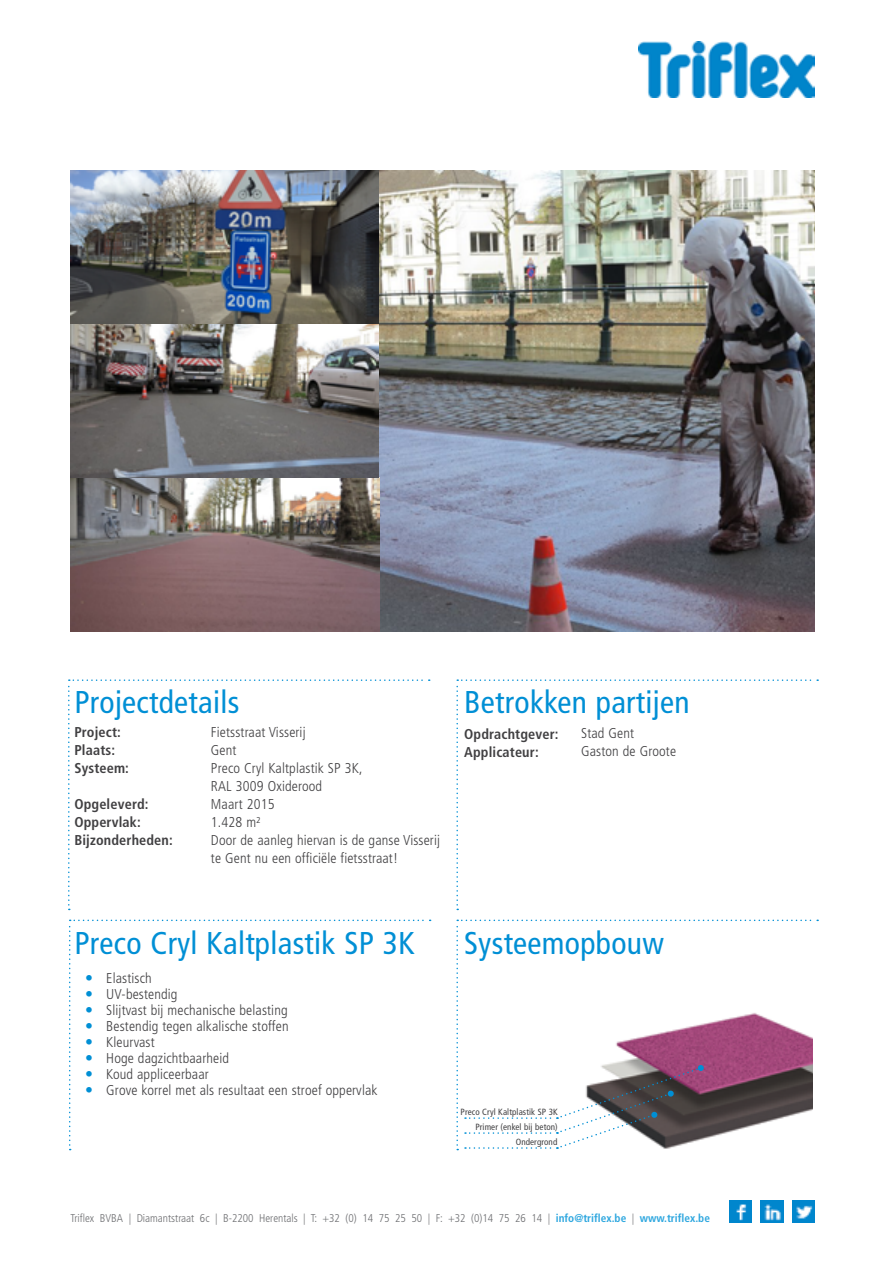
<style>
.page{position:relative;width:893px;height:1263px;background:#fff}
.page>*{position:absolute;margin:0;border:0;box-sizing:border-box;transform-origin:0 0}
.t1{font:condensed 31.5px "Frutiger LT Pro";letter-spacing:.01em;color:#008fd5}
.t2{font:300 condensed 14.25px/18px "Frutiger LT Pro";letter-spacing:.01em;color:#414042}
.t3{font:700 condensed 14.25px/18px "Frutiger LT Pro";letter-spacing:.01em;color:#414042}
.t4{font:300 condensed 11.25px "Frutiger LT Std";color:#6d6e71}
.t5{font:condensed 9px "Frutiger LT Pro";letter-spacing:.01em;color:#414042}
.s1{font-family:"Frutiger LT Std"}
.s2{font-weight:700;color:#2ea7df}
</style>
<div class="page">
<img style="left:638px;top:41px;width:177px;height:56px">
<img style="left:730px;top:1200px;width:22px;height:22px">
<img style="left:761px;top:1200px;width:22px;height:22px">
<img style="left:792px;top:1200px;width:23px;height:22px">
<svg style="left:68px;top:679px;width:362px;height:231px"></svg>
<svg style="left:456px;top:679px;width:362px;height:231px"></svg>
<img style="left:70px;top:170px;width:745px;height:461px">
<svg style="left:456px;top:919px;width:362px;height:231px"></svg>
<svg style="left:69px;top:919px;width:362px;height:231px"></svg>
<h1 class="t1" style="left:74px;top:684px;width:166px">Projectdetails</h1>
<h1 class="t1" style="left:464px;top:684px;width:227px">Betrokken partijen</h1>
<p class="t3" style="left:74px;top:723px;width:56px">Project:<br>Plaats:<br>Systeem:</p>
<p class="t3" style="left:74px;top:795px;width:100px">Opgeleverd:<br>Oppervlak:<br>Bijzonderheden:</p>
<p class="t2" style="left:211px;top:724px;width:230px">Fietsstraat Visserij<br>Gent<br>Preco Cryl Kaltplastik SP 3K,<br>RAL 3009 Oxiderood<br>Maart 2015<br>1.428 m<span class="s1">²<br></span>Door de aanleg hiervan is de ganse Visserij te Gent nu een officiële fietsstraat!</p>
<p class="t3" style="left:464px;top:725px;width:96px">Opdrachtgever:<br>Applicateur:</p>
<p class="t2" style="left:581px;top:724px;width:96px">Stad Gent<br>Gaston de Groote</p>
<h1 class="t1" style="left:74px;top:925px;width:342px">Preco Cryl Kaltplastik SP 3K</h1>
<p class="t2" style="left:106px;top:971px;width:273px;line-height:15.9px">Elastisch<br>UV-bestendig<br>Slijtvast bij mechanische belasting<br>Bestendig tegen alkalische stoffen<br>Kleurvast<br>Hoge dagzichtbaarheid<br>Koud appliceerbaar<br>Grove korrel met als resultaat een stroef oppervlak</p>
<h1 class="t1" style="left:464px;top:925px;width:201px">Systeemopbouw</h1>
<p class="t5" style="left:461px;top:1107px;width:99px">Preco Cryl Kaltplastik SP 3K</p>
<p class="t5" style="left:475px;top:1122px;width:84px">Primer (enkel bij beton)</p>
<p class="t5" style="left:516px;top:1136px;width:43px">Ondergrond</p>
<p class="t4" style="left:70px;top:1211px;width:641px">Triflex BVBA | Diamantstraat 6c | B-2200 Herentals | T: +32 (0) 14 75 25 50 | F: +32 (0)14 75 26 14 | <span class="s2">info@triflex.be</span> | <span class="s2">www.triflex.be</span></p>
</div>
